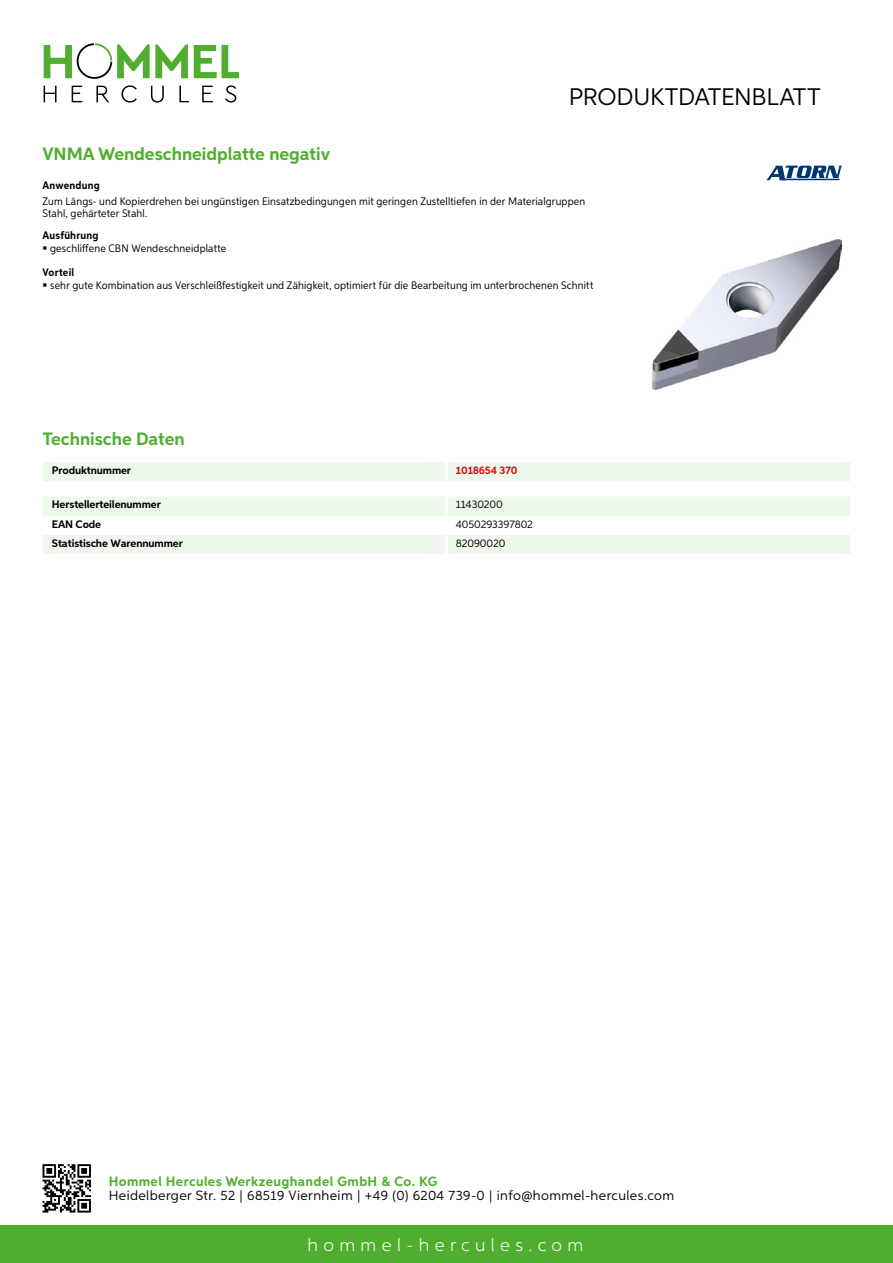
<style>
.page{position:relative;width:893px;height:1263px;background:#fff}
.page>*{position:absolute;margin:0;border:0;box-sizing:border-box;transform-origin:0 0}
.t1{font:24px "Aspira";letter-spacing:-.01em;color:#000}
.t2{font:700 18px "Aspira";color:#50ae2f}
.t3{font:300 18px "Aspira";letter-spacing:.3em;color:#fff}
.t4{font:13.5px "Aspira";letter-spacing:.03em;color:#000}
.t5{font:700 13.5px "Aspira";letter-spacing:.03em;color:#50ae2f}
.t6{font:10.95px/12px "Aspira Nar";letter-spacing:.015em;color:#000}
.t7{font:700 10.95px "Aspira";letter-spacing:-.01em;color:#000}
.t8{font:10.95px "Aspira";letter-spacing:-.01em;color:#000}
.t9{font:700 10.95px "Aspira Nar";letter-spacing:.02em;color:#000}
.t10{font:700 10.95px "Aspira";letter-spacing:-.01em;color:#cd1013}
</style>
<div class="page">
<div style="left:0;top:1226px;width:893px;height:37px;background:#50ae2f"></div>
<svg style="left:43px;top:1164px;width:48px;height:48px"></svg>
<svg style="left:194px;top:45px;width:45px;height:33px"></svg>
<svg style="left:44px;top:43px;width:144px;height:36px"></svg>
<svg style="left:44px;top:86px;width:13px;height:16px"></svg>
<svg style="left:72px;top:86px;width:10px;height:16px"></svg>
<svg style="left:96px;top:86px;width:13px;height:16px"></svg>
<svg style="left:121px;top:85px;width:16px;height:18px"></svg>
<svg style="left:151px;top:86px;width:13px;height:17px"></svg>
<svg style="left:179px;top:86px;width:10px;height:16px"></svg>
<svg style="left:202px;top:86px;width:11px;height:16px"></svg>
<svg style="left:225px;top:85px;width:11px;height:18px"></svg>
<div style="left:43px;top:462px;width:807px;height:19px;background:#eef7eb"></div>
<hr style="left:445px;top:462px;width:3px;height:19px;background:#fff">
<svg style="left:43px;top:497px;width:807px;height:57px"></svg>
<hr style="left:445px;top:535px;width:3px;height:19px;background:#fff">
<img style="left:652px;top:239px;width:190px;height:150px">
<svg style="left:766px;top:166px;width:76px;height:14px"></svg>
<h1 class="t1" style="left:569px;top:82px;width:253px">Produktdatenblatt</h1>
<h2 class="t2" style="left:43px;top:142px;width:289px">VNMA Wendeschneidplatte negativ</h2>
<p class="t9" style="left:43px;top:179px;width:59px">Anwendung</p>
<p class="t6" style="left:43px;top:195px;width:544px">Zum Längs- und Kopierdrehen bei ungünstigen Einsatzbedingungen mit geringen Zustelltiefen in der Materialgruppen<br>Stahl, gehärteter Stahl.</p>
<p class="t9" style="left:43px;top:228px;width:58px">Ausführung</p>
<p class="t6" style="left:50px;top:242px;width:178px">geschliffene CBN Wendeschneidplatte</p>
<p class="t9" style="left:43px;top:265px;width:33px">Vorteil</p>
<p class="t6" style="left:50px;top:279px;width:545px">sehr gute Kombination aus Verschleißfestigkeit und Zähigkeit, optimiert für die Bearbeitung im unterbrochenen Schnitt</p>
<h2 class="t2" style="left:43px;top:428px;width:144px">Technische Daten</h2>
<p class="t7" style="left:52px;top:463px;width:81px">Produktnummer</p>
<p class="t10" style="left:456px;top:463px;width:63px">1018654 370</p>
<p class="t7" style="left:52px;top:498px;width:111px">Herstellerteilenummer</p>
<p class="t8" style="left:456px;top:498px;width:48px">11430200</p>
<p class="t7" style="left:52px;top:517px;width:51px">EAN Code</p>
<p class="t8" style="left:456px;top:517px;width:79px">4050293397802</p>
<p class="t7" style="left:52px;top:536px;width:132px">Statistische Warennummer</p>
<p class="t8" style="left:456px;top:536px;width:51px">82090020</p>
<p class="t5" style="left:109px;top:1172px;width:330px">Hommel Hercules Werkzeughandel GmbH &amp; Co. KG</p>
<p class="t4" style="left:109px;top:1187px;width:567px">Heidelberger Str. 52 | 68519 Viernheim | +49 (0) 6204 739-0 | info@hommel-hercules.com</p>
<h2 class="t3" style="left:307px;top:1234px;width:277px">hommel-hercules.com</h2>
</div>
